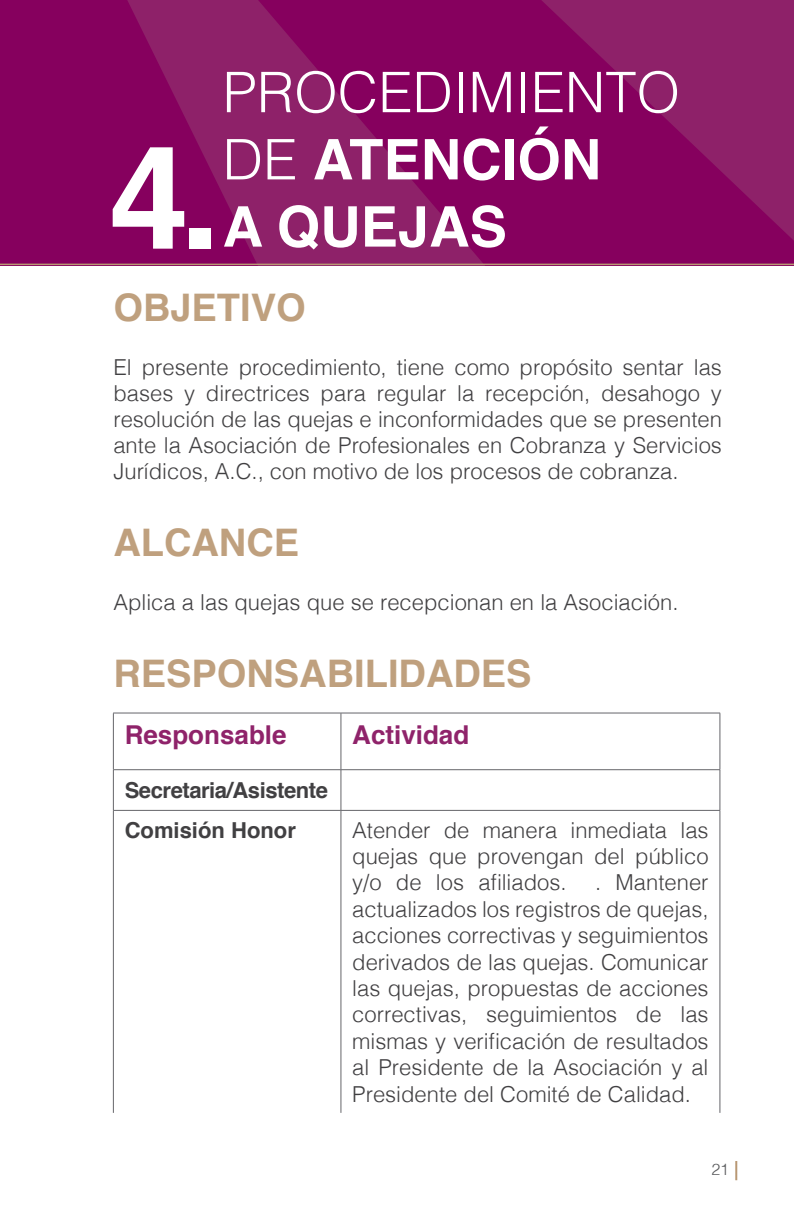
<style>
.page{position:relative;width:794px;height:1224px;background:#fff}
.page>*{position:absolute;margin:0;border:0;box-sizing:border-box;transform-origin:0 0}
.t1{font:700 144px "Helvetica";color:#fff}
.t2{font:300 56px/67.2px "Helvetica";color:#fff}
.t3{font:700 38px "Helvetica";color:#bfa07e}
.t4{font:700 26px "Helvetica";color:#8f236a}
.t5{font:300 22px/26.4px "Helvetica";color:#414042;text-align:justify}
.t6{font:700 22px/40.6px "Helvetica";letter-spacing:-.02em;color:#414042}
.t7{font:300 16px "Helvetica";color:#58595b}
.s1{font-weight:700}
</style>
<div class="page">
<svg style="left:735px;top:1161px;width:2px;height:19px"></svg>
<svg style="left:333px;top:0;width:461px;height:264px;fill:#86005e"></svg>
<svg style="left:0;top:0;width:333px;height:264px;fill:#86005e"></svg>
<hr style="left:0;top:264px;width:794px;height:1px;background:#b99874">
<hr style="left:113px;top:713px;width:228px;height:1px;background:#65656a">
<hr style="left:113px;top:713px;width:1px;height:56px;background:#65656a">
<hr style="left:341px;top:713px;width:379px;height:1px;background:#65656a">
<hr style="left:340px;top:713px;width:1px;height:56px;background:#65656a">
<hr style="left:719px;top:713px;width:1px;height:56px;background:#65656a">
<hr style="left:113px;top:769px;width:228px;height:1px;background:#65656a">
<hr style="left:113px;top:770px;width:1px;height:40px;background:#65656a">
<hr style="left:341px;top:769px;width:379px;height:1px;background:#65656a">
<hr style="left:340px;top:770px;width:1px;height:40px;background:#65656a">
<hr style="left:719px;top:770px;width:1px;height:40px;background:#65656a">
<hr style="left:113px;top:810px;width:228px;height:1px;background:#65656a">
<hr style="left:113px;top:811px;width:1px;height:302px;background:#65656a">
<hr style="left:341px;top:810px;width:379px;height:1px;background:#65656a">
<hr style="left:340px;top:811px;width:1px;height:302px;background:#65656a">
<hr style="left:719px;top:811px;width:1px;height:302px;background:#65656a">
<h1 class="t1" style="left:109px;top:82px;width:113px">4.</h1>
<h2 class="t2" style="left:222px;top:55px;width:459px">PROCEDIMIENTO<br>DE <span class="s1">ATENCIÓN<br>A QUEJAS</span></h2>
<h3 class="t3" style="left:113px;top:277px;width:194px">OBJETIVO</h3>
<p class="t5" style="left:113px;top:353px;width:610px">El presente procedimiento, tiene como propósito sentar las bases y directrices para regular la recepción, desahogo y resolución de las quejas e inconformidades que se presenten ante la Asociación de Profesionales en Cobranza y Servicios Jurídicos, A.C., con motivo de los procesos de cobranza.</p>
<h3 class="t3" style="left:113px;top:512px;width:187px">ALCANCE</h3>
<p class="t5" style="left:113px;top:588px;width:566px">Aplica a las quejas que se recepcionan en la Asociación.</p>
<h3 class="t3" style="left:113px;top:643px;width:420px">RESPONSABILIDADES</h3>
<p class="t4" style="left:125px;top:714px;width:163px">Responsable</p>
<p class="t4" style="left:352px;top:714px;width:119px">Actividad</p>
<p class="t6" style="left:125px;top:770px;width:205px">Secretaria/Asistente<br>Comisión Honor</p>
<p class="t5" style="left:352px;top:815px;width:358px">Atender de manera inmediata las quejas que provengan del público y/o de los afiliados.</p>
<p class="t5" style="left:352px;top:868px;width:358px;text-indent:243px">. Mantener actualizados los registros de quejas, acciones correctivas y seguimientos derivados de las quejas. Comunicar las quejas, propuestas de acciones correctivas, seguimientos de las mismas y verificación de resultados al Presidente de la Asociación y al Presidente del Comité de Calidad.</p>
<p class="t7" style="left:711px;top:1156px;width:19px">21</p>
</div>
